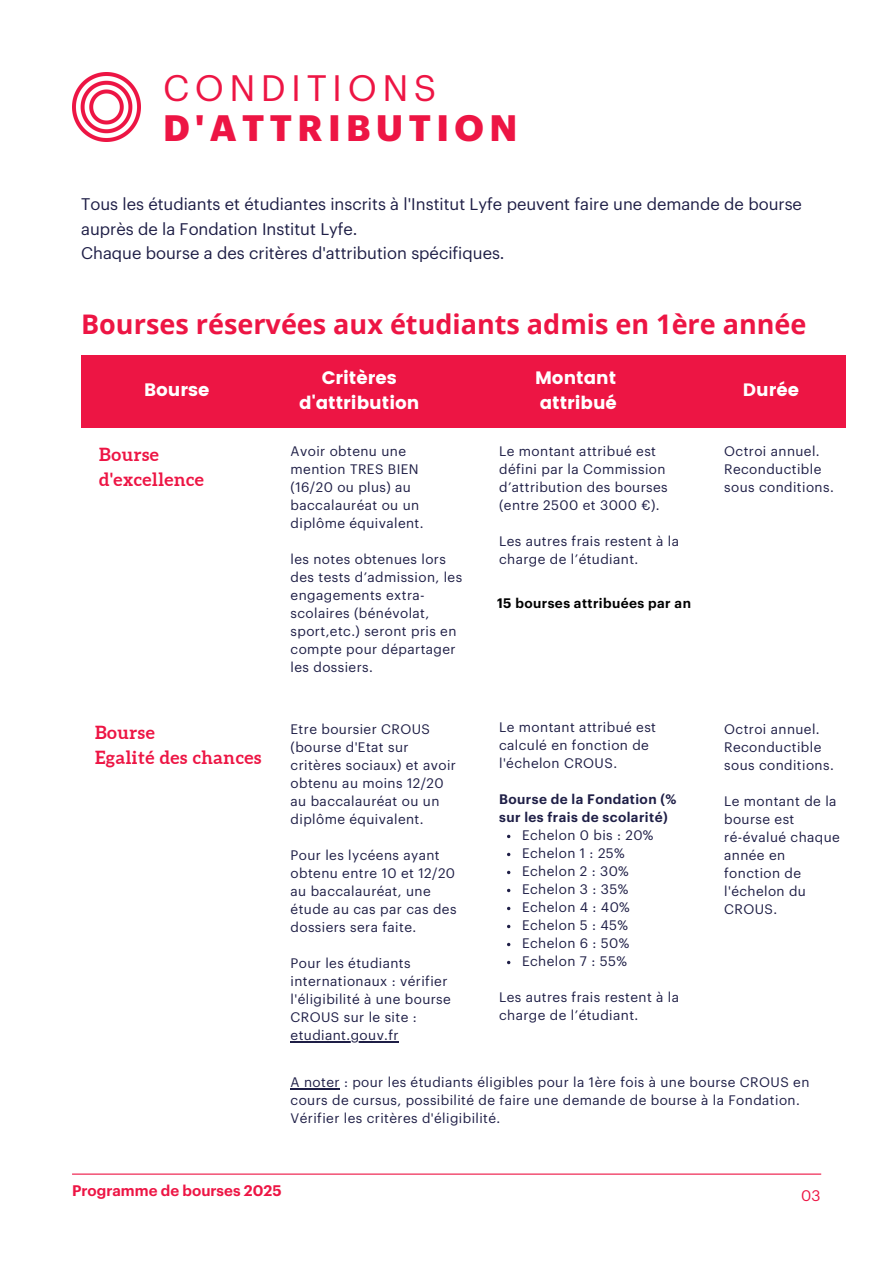
<style>
.page{position:relative;width:894px;height:1264px;background:#fff}
.page>*{position:absolute;margin:0;border:0;box-sizing:border-box;transform-origin:0 0}
.t1{font:700 36px/39.3px "Graphik";letter-spacing:.15em;color:#ed1544}
.t2{font:700 27px "Open Sans";color:#ed1544}
.t3{font:18px/24.8px "Poppins";color:#fff;text-align:center}
.t4{font:700 18px/24.8px "Aleo";letter-spacing:.03em;color:#ed1544}
.t5{font:16.5px/24.8px "Graphik";color:#1e1e46}
.t6{font:600 15px "Graphik";color:#ed1544}
.t7{font:15px "Graphik";color:#ed1544}
.t8{font:13.5px/18px "Graphik";letter-spacing:.03em;color:#1e1e46}
.t9{font:600 13.5px/18px "Graphik";letter-spacing:.03em;color:#1e1e46}
.t10{font:600 13.5px "Graphik";letter-spacing:.03em;color:#000}
.s1{font-weight:400}
</style>
<div class="page">
<hr style="left:72px;top:1173px;width:749px;height:1px;background:#ed1544">
<img style="left:72px;top:73px;width:69px;height:69px">
<div style="left:81px;top:355px;width:764px;height:72px;background:#ed1544"></div>
<hr style="left:290px;top:1041px;width:109px;height:1px;background:#1e1e46">
<hr style="left:290px;top:1088px;width:50px;height:1px;background:#1e1e46">
<h4 class="t1" style="left:163px;top:70px;width:356px"><span class="s1">CONDITIONS<br></span>D'ATTRIBUTION</h4>
<h2 class="t5" style="left:81px;top:192px;width:722px">Tous les étudiants et étudiantes inscrits à l'Institut Lyfe peuvent faire une demande de bourse auprès de la Fondation Institut Lyfe.<br>Chaque bourse a des critères d'attribution spécifiques.</h2>
<h6 class="t2" style="left:81px;top:305px;width:726px">Bourses réservées aux étudiants admis en 1ère année</h6>
<h3 class="t3" style="left:144px;top:377px;width:67px">Bourse</h3>
<h3 class="t3" style="left:299px;top:365px;width:122px">Critères d'attribution</h3>
<h3 class="t4" style="left:99px;top:442px;width:106px">Bourse d'excellence</h3>
<h3 class="t8" style="left:290px;top:443px;width:134px">Avoir obtenu une mention TRES BIEN (16/20 ou plus) au baccalauréat ou un diplôme équivalent.</h3>
<h3 class="t8" style="left:290px;top:551px;width:173px">les notes obtenues lors des tests d’admission, les engagements extra&shy;scolaires (bénévolat, sport,etc.) seront pris en compte pour départager les dossiers.</h3>
<h3 class="t4" style="left:95px;top:720px;width:168px">Bourse<br>Egalité des chances</h3>
<p class="t8" style="left:290px;top:720px;width:167px">Etre boursier CROUS (bourse d'Etat sur critères sociaux) et avoir obtenu au moins 12/20 au baccalauréat ou un diplôme équivalent.</p>
<p class="t8" style="left:290px;top:846px;width:167px">Pour les lycéens ayant obtenu entre 10 et 12/20 au baccalauréat, une étude au cas par cas des dossiers sera faite.</p>
<p class="t8" style="left:290px;top:954px;width:162px">Pour les étudiants internationaux : vérifier l'éligibilité à une bourse<br>CROUS sur le site :</p>
<p class="t8" style="left:290px;top:1026px;width:110px">etudiant.gouv.fr</p>
<p class="t3" style="left:535px;top:365px;width:83px;text-align:left">Montant attribué</p>
<p class="t3" style="left:742px;top:377px;width:58px">Durée</p>
<p class="t8" style="left:499px;top:443px;width:170px">Le montant attribué est défini par la Commission d’attribution des bourses (entre 2500 et 3000 €).</p>
<p class="t8" style="left:499px;top:533px;width:181px">Les autres frais restent à la charge de l’étudiant.</p>
<p class="t10" style="left:497px;top:596px;width:195px">15 bourses attribuées par an</p>
<p class="t8" style="left:724px;top:443px;width:111px">Octroi annuel.<br>Reconductible sous conditions.</p>
<h6 class="t8" style="left:499px;top:719px;width:158px">Le montant attribué est calculé en fonction de l'échelon CROUS.</h6>
<p class="t9" style="left:499px;top:791px;width:179px">Bourse de la Fondation (% sur les frais de scolarité)</p>
<p class="t8" style="left:522px;top:827px;width:133px">Echelon 0 bis : 20%</p>
<p class="t8" style="left:522px;top:845px;width:104px">Echelon 1 : 25%</p>
<p class="t8" style="left:522px;top:863px;width:108px">Echelon 2 : 30%</p>
<p class="t8" style="left:522px;top:881px;width:108px">Echelon 3 : 35%</p>
<p class="t8" style="left:522px;top:899px;width:109px">Echelon 4 : 40%</p>
<p class="t8" style="left:522px;top:917px;width:108px">Echelon 5 : 45%</p>
<p class="t8" style="left:522px;top:935px;width:109px">Echelon 6 : 50%</p>
<p class="t8" style="left:522px;top:953px;width:106px">Echelon 7 : 55%</p>
<p class="t8" style="left:499px;top:989px;width:181px">Les autres frais restent à la charge de l’étudiant.</p>
<p class="t8" style="left:724px;top:720px;width:111px">Octroi annuel.<br>Reconductible sous conditions.</p>
<p class="t8" style="left:724px;top:792px;width:117px">Le montant de la bourse est ré-évalué chaque année en fonction de l'échelon du<br>CROUS.</p>
<p class="t8" style="left:290px;top:1073px;width:520px">A noter : pour les étudiants éligibles pour la 1ère fois à une bourse CROUS en cours de cursus, possibilité de faire une demande de bourse à la Fondation.<br>Vérifier les critères d'éligibilité.</p>
<h5 class="t6" style="left:72px;top:1183px;width:211px">Programme de bourses 2025</h5>
<h1 class="t7" style="left:801px;top:1188px;width:21px">03</h1>
</div>
